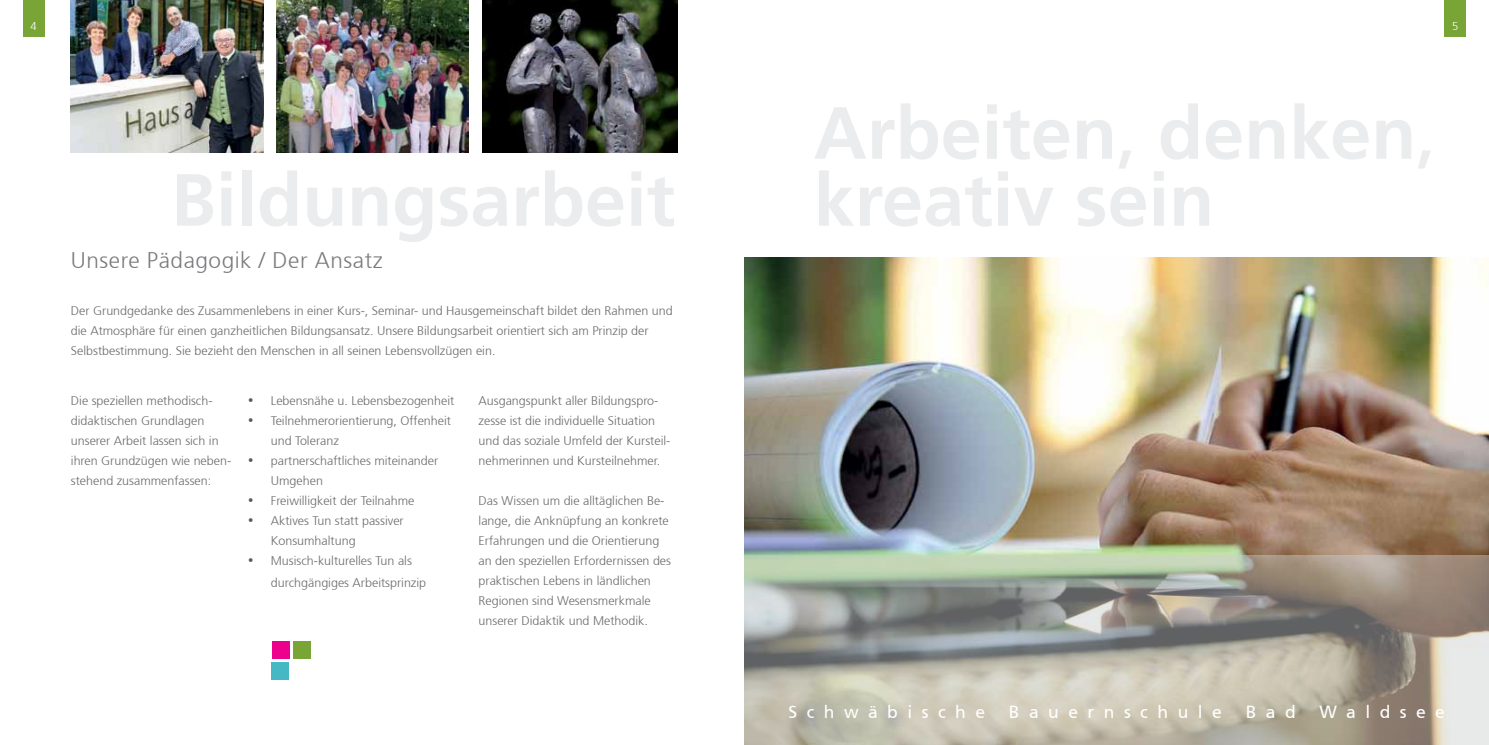
<style>
.page{position:relative;width:1489px;height:745px;background:#fff}
.page>*{position:absolute;margin:0;border:0;box-sizing:border-box;transform-origin:0 0}
.t1{font:300 22.5px "Frutiger";letter-spacing:.025em;color:#797a7d}
.t2{font:17.5px "Frutiger";letter-spacing:.54em;color:#fff}
.t3{font:300 12.5px/20px "Frutiger";color:#696a6d}
.t4{font:300 11.25px "Frutiger";color:#fff}
.s1{font-family:"Times New Roman";font-weight:400;font-size:15px;color:#58595b}
</style>
<div class="page">
<img style="left:744px;top:257px;width:744px;height:297px">
<svg style="left:744px;top:554px;width:744px;height:190px;background:#a9a89b"></svg>
<div style="left:23px;top:0;width:21px;height:37px;background:#79a536"></div>
<div style="left:1444px;top:0;width:21px;height:37px;background:#79a536"></div>
<div style="left:293px;top:640px;width:18px;height:18px;background:#79a536"></div>
<div style="left:271px;top:640px;width:18px;height:18px;background:#ec008c"></div>
<div style="left:271px;top:662px;width:18px;height:17px;background:#46b8c3"></div>
<img style="left:482px;top:0;width:195px;height:152px">
<img style="left:277px;top:0;width:191px;height:152px">
<img style="left:71px;top:0;width:192px;height:152px">
<p class="t4" style="left:30px;top:19px;width:8px">4</p>
<p class="t4" style="left:1451px;top:19px;width:8px">5</p>
<h1 class="t1" style="left:71px;top:247px;width:313px">Unsere Pädagogik / Der Ansatz</h1>
<p class="t3" style="left:71px;top:301px;width:603px">Der Grundgedanke des Zusammenlebens in einer Kurs-, Seminar- und Hausgemeinschaft bildet den Rahmen und die Atmosphäre für einen ganzheitlichen Bildungsansatz. Unsere Bildungsarbeit orientiert sich am Prinzip der<br>Selbstbestimmung. Sie bezieht den Menschen in all seinen Lebensvollzügen ein.</p>
<p class="t3" style="left:71px;top:390px;width:162px">Die speziellen methodisch&shy;didaktischen Grundlagen unserer Arbeit lassen sich in ihren Grundzügen wie neben&shy;stehend zusammenfassen:</p>
<p class="t3" style="left:478px;top:390px;width:193px">Ausgangspunkt aller Bildungspro&shy;zesse ist die individuelle Situation und das soziale Umfeld der Kursteil&shy;nehmerinnen und Kursteilnehmer.</p>
<p class="t3" style="left:478px;top:490px;width:194px">Das Wissen um die alltäglichen Be&shy;lange, die Anknüpfung an konkrete Erfahrungen und die Orientierung an den speziellen Erfordernissen des praktischen Lebens in ländlichen Regionen sind Wesensmerkmale unserer Didaktik und Methodik.</p>
<p class="t3" style="left:248px;top:390px;width:207px"><span class="s1">•</span> Lebensnähe u. Lebensbezogenheit</p>
<p class="t3" style="left:271px;top:410px;width:182px;text-indent:-22px"><span class="s1">•</span> Teilnehmerorientierung, Offenheit und Toleranz</p>
<p class="t3" style="left:271px;top:450px;width:169px;text-indent:-22px"><span class="s1">•</span> partnerschaftliches miteinander<br>Umgehen</p>
<p class="t3" style="left:248px;top:490px;width:168px"><span class="s1">•</span> Freiwilligkeit der Teilnahme</p>
<p class="t3" style="left:271px;top:510px;width:134px;text-indent:-22px"><span class="s1">•</span> Aktives Tun statt passiver<br>Konsumhaltung</p>
<p class="t3" style="left:271px;top:549px;width:157px;line-height:22.5px;text-indent:-22px"><span class="s1">•</span> Musisch-kulturelles Tun als durchgängiges Arbeitsprinzip</p>
<h2 class="t2" style="left:788px;top:701px;width:198px">Schwäbische</h2>
<h2 class="t2" style="left:1008px;top:701px;width:214px">Bauernschule</h2>
<h2 class="t2" style="left:1245px;top:701px;width:52px">Bad</h2>
<h2 class="t2" style="left:1319px;top:701px;width:127px">Waldsee</h2>
</div>
